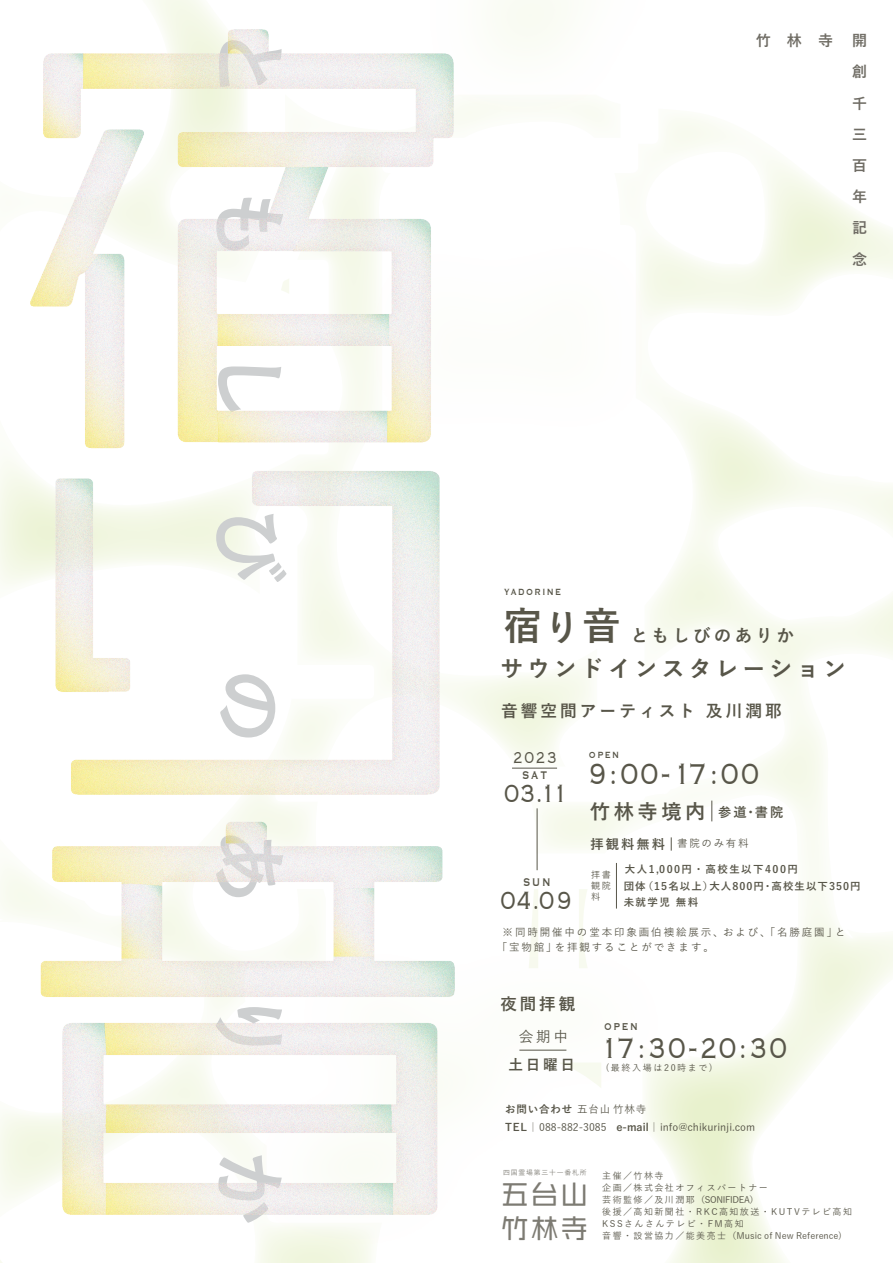
<style>
.page{position:relative;width:893px;height:1263px;background:#fff}
.page>*{position:absolute;margin:0;border:0;box-sizing:border-box;transform-origin:0 0}
.t1{font:700 77.1px "Yu Go";letter-spacing:1.08em;color:#cdcfd0}
.t2{font:700 38.55px "Yu Go";color:#585649}
.t3{font:300 38.25px "Copperplate";color:#585649;scale:.77 1}
.t4{font:300 37.5px "Copperplate";letter-spacing:.06em;color:#585649;scale:.77 1}
.t5{font:300 32.55px "Copperplate";letter-spacing:.04em;color:#585649;scale:.77 1}
.t6{font:26.4px/33.8px "VDL Line GR Regular";letter-spacing:.12em;color:#7d7b73}
.t7{font:700 22.8px "Yu Go";letter-spacing:.18em;color:#585649}
.t8{font:300 20.7px "Copperplate";color:#585649;scale:.77 1}
.t9{font:700 20.25px "Yu Go";letter-spacing:.18em;color:#585649}
.t10{font:700 17.55px "Yu Go";letter-spacing:.18em;color:#585649}
.t11{font:700 16.65px "Yu Go";letter-spacing:.18em;color:#585649}
.t12{font:700 16.5px "Yu Go";color:#585649}
.t13{font:700 15px/31.2px "Yu Go";color:#6f6c64;text-align:justify}
.t14{font:700 14.55px "Yu Go";color:#585649}
.t15{font:500 14.55px "Yu Go";color:#585649}
.t16{font:14.4px "Copperplate";letter-spacing:.16em;color:#585649;scale:.77 1}
.t17{font:12.9px "Copperplate";color:#585649;scale:.77 1}
.t18{font:11.7px "Copperplate";letter-spacing:.16em;color:#585649;scale:.77 1}
.t19{font:500 10.5px/15px "Yu Go";letter-spacing:.18em;color:#585649}
.t20{font:500 10.5px/18px "Yu Go";color:#585649}
.t21{font:700 10.5px/16.5px "Yu Go";letter-spacing:.1em;color:#585649}
.t22{font:500 9.15px/10.6px "Yu Go";color:#585649;text-align:justify}
.t23{font:500 9px/12px "Yu Go";letter-spacing:.16em;color:#585649}
.t24{font:500 9px "Yu Go";letter-spacing:.18em;color:#585649}
.t25{font:500 6.9px "Yu Go";letter-spacing:.12em;color:#7d7b73}
.s1{font-size:36.45px}
.s2{font-size:13.2px}
.s3{font-weight:700;font-size:13.2px}
.s4{font-weight:700}
</style>
<div class="page">
<svg style="left:730px;top:158px;width:163px;height:1105px"></svg>
<svg style="left:557px;top:1062px;width:44px;height:26px"></svg>
<svg style="left:579px;top:889px;width:9px;height:79px"></svg>
<svg style="left:858px;top:970px;width:35px;height:293px"></svg>
<img style="left:0;top:0;width:509px;height:1263px">
<hr style="left:519px;top:1050px;width:47px;height:1px;background:#585649">
<hr style="left:512px;top:768px;width:45px;height:1px;background:#585649">
<hr style="left:537px;top:808px;width:1px;height:62px;background:#585649">
<hr style="left:616px;top:863px;width:1px;height:45px;background:#585649">
<svg style="left:712px;top:801px;width:1px;height:20px"></svg>
<svg style="left:671px;top:837px;width:1px;height:14px"></svg>
<h3 class="t13" style="left:756px;top:25px;width:79px">竹林寺</h3>
<h1 class="t1" style="left:292px;top:25px;width:1202px;rotate:90deg">ともしびのありか</h1>
<h3 class="t13" style="left:852px;top:25px;width:16px">開創千三百年記念</h3>
<p class="t18" style="left:504px;top:585px;width:76px">YADORINE</p>
<h2 class="t2" style="left:503px;top:604px;width:119px">宿<span class="s1">り</span>音</h2>
<h3 class="t7" style="left:500px;top:656px;width:347px">サウンドインスタレーション</h3>
<h3 class="t10" style="left:631px;top:625px;width:165px">ともしびのありか</h3>
<h3 class="t11" style="left:501px;top:701px;width:282px">音響空間アーティスト 及川潤耶</h3>
<p class="t18" style="left:589px;top:747px;width:41px">OPEN</p>
<h3 class="t8" style="left:513px;top:744px;width:58px">2023</h3>
<h3 class="t3" style="left:589px;top:749px;width:223px">9:00-17:00</h3>
<h3 class="t16" style="left:522px;top:766px;width:34px">SAT</h3>
<h3 class="t5" style="left:504px;top:772px;width:85px">03.11</h3>
<h3 class="t9" style="left:590px;top:800px;width:195px">竹林寺境内 <span class="s2">参道・書院</span></h3>
<p class="t19" style="left:590px;top:835px;width:160px"><span class="s3">拝観料無料</span> 書院のみ有料</p>
<p class="t21" style="left:624px;top:861px;width:238px">大人1,000円・高校生以下400円<br>団体（15名以上）大人800円・高校生以下350円未就学児 無料</p>
<p class="t22" style="left:591px;top:868px;width:21px">拝書観院料</p>
<h3 class="t16" style="left:523px;top:873px;width:37px">SUN</h3>
<h3 class="t5" style="left:500px;top:879px;width:94px">04.09</h3>
<p class="t19" style="left:497px;top:923px;width:350px;text-indent:6px">※同時開催中の堂本印象画伯襖絵展示、および、「名勝庭園」と「宝物館」を拝観することができます。</p>
<h3 class="t12" style="left:500px;top:995px;width:76px">夜間拝観</h3>
<h3 class="t17" style="left:604px;top:1018px;width:45px">OPEN</h3>
<h3 class="t15" style="left:519px;top:1023px;width:51px">会期中</h3>
<h3 class="t4" style="left:601px;top:1023px;width:243px">17:30-20:30</h3>
<h3 class="t14" style="left:509px;top:1057px;width:68px">土日曜日</h3>
<p class="t24" style="left:606px;top:1059px;width:108px">(最終入場は20時まで)</p>
<p class="t20" style="left:505px;top:1099px;width:252px"><span class="s4">お問い合わせ</span> 五台山竹林寺<br><span class="s4">TEL</span>｜088-882-3085 <span class="s4">e-mail</span>｜info@chikurinji.com</p>
<p class="t23" style="left:602px;top:1168px;width:251px">主催／竹林寺<br>企画／株式会社オフィスパートナー<br>芸術監修／及川潤耶（SONIFIDEA）<br>後援／高知新聞社・RKC高知放送・KUTVテレビ高知<br>KSSさんさんテレビ・FM高知<br>音響・設営協力／能美亮士（Music of New Reference)</p>
<p class="t25" style="left:503px;top:1166px;width:85px">四国霊場第三十一番札所</p>
<h3 class="t6" style="left:502px;top:1176px;width:87px">五台山竹林寺</h3>
</div>
